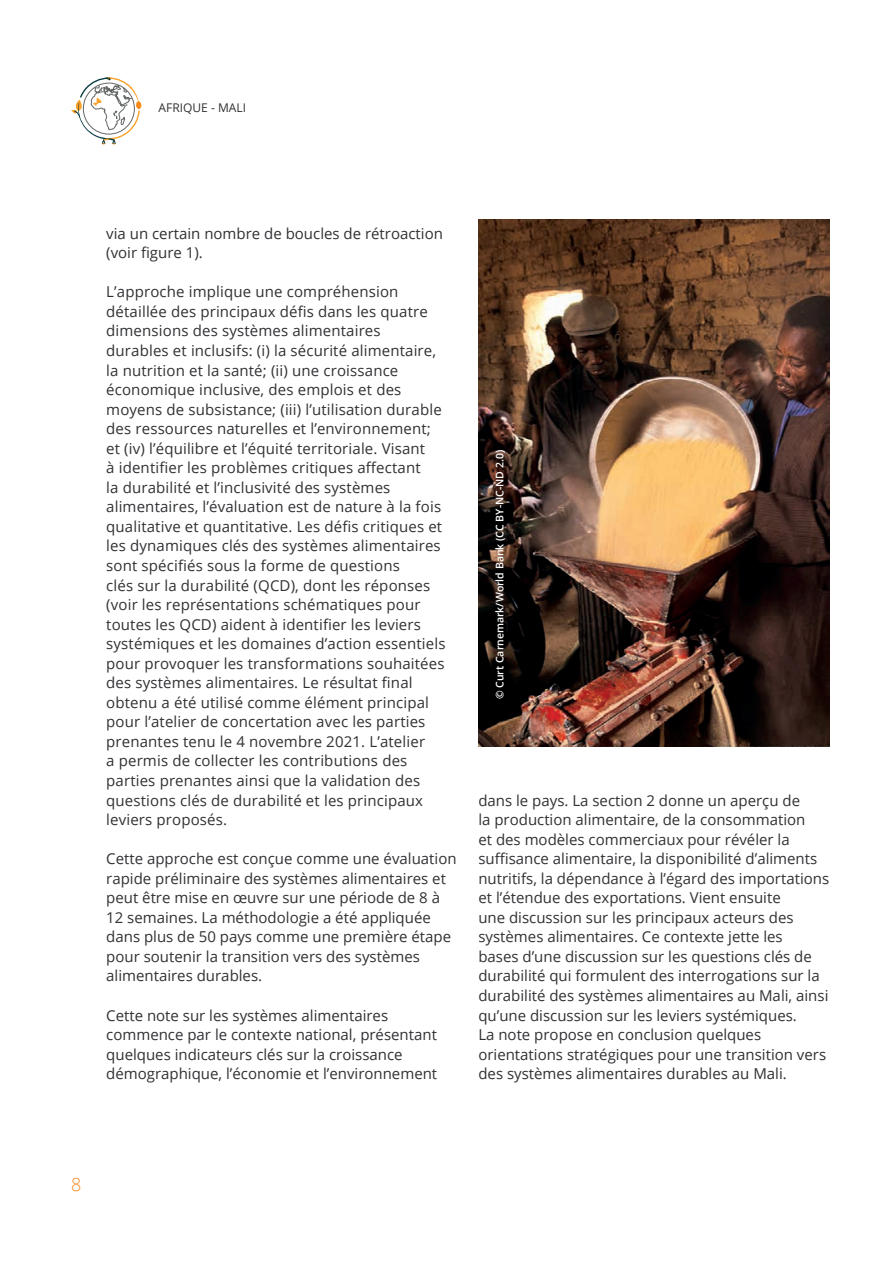
<style>
.page{position:relative;width:893px;height:1263px;background:#fff}
.page>*{position:absolute;margin:0;border:0;box-sizing:border-box;transform-origin:0 0}
.t1{font:300 18px "Open Sans";color:#f68923}
.PARA_no_runt{font:15px/19.5px "Open Sans";letter-spacing:.01em;color:#303134}
.PARA{font:15px/19.5px "Open Sans";color:#303134}
.t2{font:12px "Open Sans";color:#303134}
.PICTURES_CREDITS_OK{font:600 10.5px "Open Sans";color:#fff}
</style>
<div class="page">
<svg style="left:71px;top:77px;width:70px;height:68px"></svg>
<img style="left:479px;top:219px;width:350px;height:528px">
<p class="t2" style="left:159px;top:99px;width:89px">AFRIQUE - MALI</p>
<p class="PARA" style="left:106px;top:223px;width:338px">via un certain nombre de boucles de rétroaction (voir figure 1).</p>
<p class="PARA_no_runt" style="left:106px;top:282px;width:341px">L’approche implique une compréhension détaillée des principaux défis dans les quatre dimensions des systèmes alimentaires durables et inclusifs: (i) la sécurité alimentaire, la nutrition et la santé; (ii) une croissance économique inclusive, des emplois et des moyens de subsistance; (iii) l’utilisation durable des ressources naturelles et l’environnement; et (iv) l’équilibre et l’équité territoriale. Visant<br>à identifier les problèmes critiques affectant<br>la durabilité et l’inclusivité des systèmes alimentaires, l’évaluation est de nature à la fois qualitative et quantitative. Les défis critiques et les dynamiques clés des systèmes alimentaires sont spécifiés sous la forme de questions<br>clés sur la durabilité (QCD), dont les réponses (voir les représentations schématiques pour toutes les QCD) aident à identifier les leviers systémiques et les domaines d’action essentiels pour provoquer les transformations souhaitées des systèmes alimentaires. Le résultat final obtenu a été utilisé comme élément principal pour l’atelier de concertation avec les parties prenantes tenu le 4 novembre 2021. L’atelier<br>a permis de collecter les contributions des parties prenantes ainsi que la validation des questions clés de durabilité et les principaux leviers proposés.</p>
<p class="PARA" style="left:106px;top:848px;width:352px">Cette approche est conçue comme une évaluation rapide préliminaire des systèmes alimentaires et peut être mise en œuvre sur une période de 8 à 12 semaines. La méthodologie a été appliquée dans plus de 50 pays comme une première étape pour soutenir la transition vers des systèmes alimentaires durables.</p>
<p class="PARA" style="left:106px;top:1005px;width:332px">Cette note sur les systèmes alimentaires commence par le contexte national, présentant quelques indicateurs clés sur la croissance démographique, l’économie et l’environnement</p>
<p class="PICTURES_CREDITS_OK" style="left:492px;top:699px;width:251px;rotate:-90deg">© Curt Carnemark/World Bank (CC BY-NC-ND 2.0)</p>
<p class="PARA" style="left:478px;top:790px;width:352px">dans le pays. La section 2 donne un aperçu de<br>la production alimentaire, de la consommation<br>et des modèles commerciaux pour révéler la suffisance alimentaire, la disponibilité d’aliments nutritifs, la dépendance à l’égard des importations et l’étendue des exportations. Vient ensuite<br>une discussion sur les principaux acteurs des systèmes alimentaires. Ce contexte jette les<br>bases d’une discussion sur les questions clés de durabilité qui formulent des interrogations sur la durabilité des systèmes alimentaires au Mali, ainsi qu’une discussion sur les leviers systémiques.<br>La note propose en conclusion quelques orientations stratégiques pour une transition vers des systèmes alimentaires durables au Mali.</p>
<p class="t1" style="left:71px;top:1172px;width:12px">8</p>
</div>
